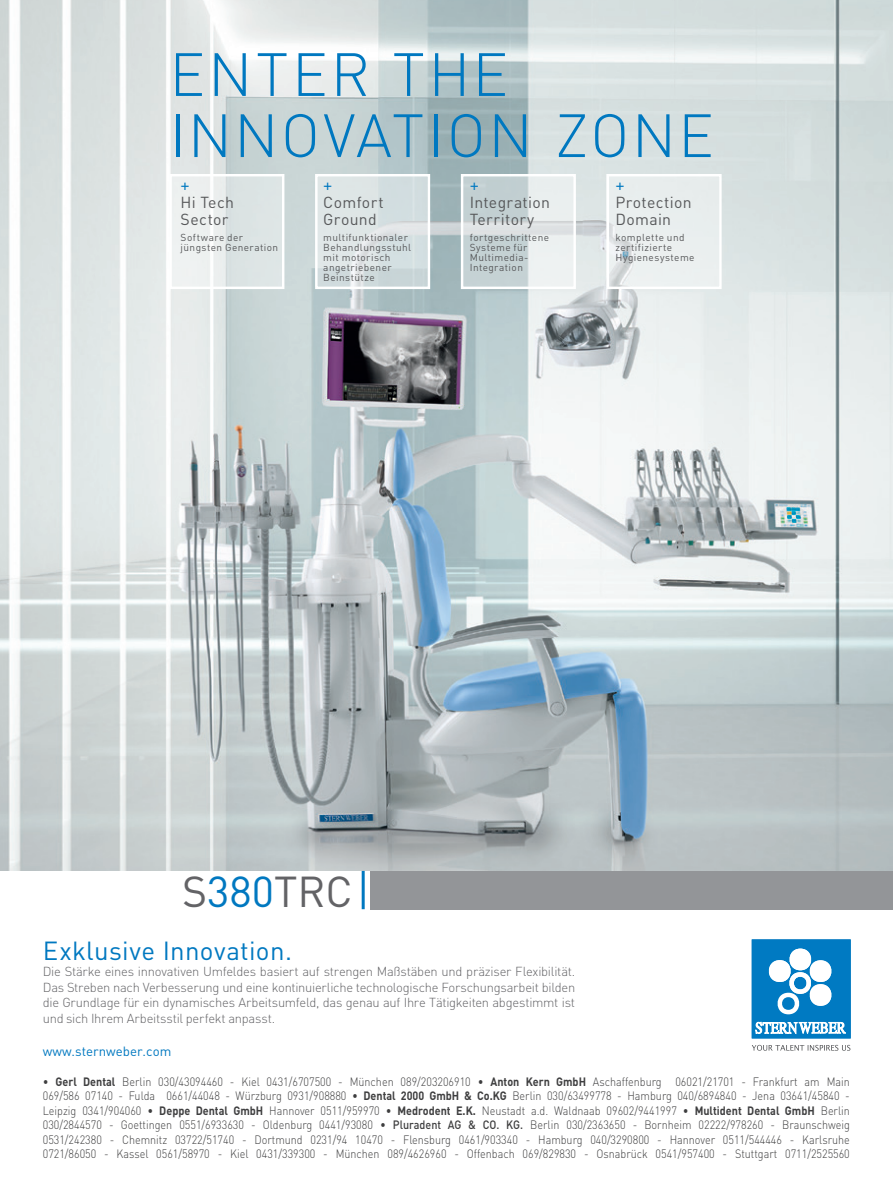
<style>
.page{position:relative;width:893px;height:1191px;background:#fff}
.page>*{position:absolute;margin:0;border:0;box-sizing:border-box;transform-origin:0 0}
.t1{font:300 60px "DIN";letter-spacing:.04em;color:#0078c0}
.t2{font:42.75px "DIN";color:#636366}
.t3{font:25.8px "DIN";letter-spacing:.015em;color:#0078c0}
.t4{font:17.55px "DIN";color:#0078c0}
.t5{font:15.75px/17.2px "DIN";letter-spacing:.02em;color:#57585a}
.t6{font:13.2px "DIN";color:#0078c0}
.t7{font:300 12.9px/15.5px "DIN";letter-spacing:-.02em;color:#636366;text-align:justify}
.t8{font:300 12px/14.4px "DIN";color:#3e3e3f;text-align:justify;scale:.9 1}
.t9{font:10.05px/10.1px "DIN";letter-spacing:.04em;color:#57585a}
.s1{color:#0078c0}
.s2{font-weight:700}
.s3{font-weight:500}
</style>
<div class="page">
<img style="left:0;top:0;width:893px;height:870px">
<div style="left:371px;top:871px;width:522px;height:38px;background:#939598"></div>
<hr style="left:362px;top:871px;width:3px;height:38px;background:#0078c0">
<div style="left:752px;top:939px;width:99px;height:99px;background:#007ac2"></div>
<svg style="left:755px;top:1022px;width:91px;height:11px"></svg>
<svg style="left:768px;top:948px;width:64px;height:66px"></svg>
<svg style="left:752px;top:1044px;width:98px;height:6px"></svg>
<div style="left:607px;top:174px;width:115px;height:115px;border:2px solid #fff"></div>
<svg style="left:169px;top:174px;width:113px;height:113px;background:#e5ebea"></svg>
<svg style="left:315px;top:174px;width:113px;height:113px;background:#dae2e4"></svg>
<svg style="left:461px;top:174px;width:112px;height:113px;background:#d6dfe0"></svg>
<svg style="left:607px;top:174px;width:112px;height:113px;background:#e9edee"></svg>
<h1 class="t1" style="left:169px;top:37px;width:340px">ENTER THE</h1>
<h1 class="t1" style="left:169px;top:98px;width:546px">INNOVATION ZONE</h1>
<h3 class="t4" style="left:181px;top:174px;width:11px">+</h3>
<h3 class="t4" style="left:323px;top:174px;width:11px">+</h3>
<h3 class="t4" style="left:470px;top:174px;width:11px">+</h3>
<h3 class="t4" style="left:615px;top:174px;width:11px">+</h3>
<h3 class="t5" style="left:323px;top:193px;width:62px">Comfort<br>Ground</h3>
<p class="t9" style="left:323px;top:232px;width:89px">multifunktionaler<br>Behandlungsstuhl mit motorisch angetriebener<br>Beinstütze</p>
<h3 class="t5" style="left:181px;top:193px;width:55px">Hi Tech<br>Sector</h3>
<p class="t9" style="left:181px;top:232px;width:99px">Software der jüngsten Generation</p>
<h3 class="t5" style="left:470px;top:193px;width:82px">Integration<br>Territory</h3>
<p class="t9" style="left:470px;top:232px;width:81px">fortgeschrittene<br>Systeme für<br>Multimedia-<br>Integration</p>
<h3 class="t5" style="left:615px;top:193px;width:78px">Protection<br>Domain</h3>
<p class="t9" style="left:615px;top:232px;width:81px">komplette und zertifizierte<br>Hygienesysteme</p>
<h2 class="t2" style="left:182px;top:865px;width:172px">S<span class="s1">380</span>TRC</h2>
<h3 class="t3" style="left:43px;top:935px;width:251px">Exklusive Innovation.</h3>
<p class="t7" style="left:43px;top:963px;width:534px">Die Stärke eines innovativen Umfeldes basiert auf strengen Maßstäben und präziser Flexibilität.<br>Das Streben nach Verbesserung und eine kontinuierliche technologische Forschungsarbeit bilden die Grundlage für ein dynamisches Arbeitsumfeld, das genau auf Ihre Tätigkeiten abgestimmt ist und sich Ihrem Arbeitsstil perfekt anpasst.</p>
<p class="t6" style="left:43px;top:1043px;width:130px">www.sternweber.com</p>
<p class="t8" style="left:43px;top:1074px;width:898px">• <span class="s2">Gerl Dental</span> Berlin 030/43094460 - Kiel 0431/6707500 - München 089/203206910 • <span class="s2">Anton Kern GmbH</span> Aschaffenburg 06021/21701 - Frankfurt am Main 069/586 07140 - Fulda 0661/44048 - Würzburg 0931/908880 • <span class="s2">Dental 2000 GmbH &amp; Co.KG</span> Berlin 030/63499778 - Hamburg 040/6894840 - Jena 03641/45840 - Leipzig 0341/904060 • <span class="s2">Deppe Dental GmbH</span> Hannover 0511/959970 • <span class="s2">Medrodent E.K.</span> Neustadt a.d. Waldnaab 09602/9441997 • <span class="s2">Multident Dental GmbH</span> Berlin 030/2844570 - Goettingen 0551/6933630 - Oldenburg 0441/93080 • <span class="s3">Pluradent AG &amp; CO. KG.</span> Berlin 030/2363650 - Bornheim 02222/978260 - Braunschweig 0531/242380 - Chemnitz 03722/51740 - Dortmund 0231/94 10470 - Flensburg 0461/903340 - Hamburg 040/3290800 - Hannover 0511/544446 - Karlsruhe 0721/86050 - Kassel 0561/58970 - Kiel 0431/339300 - München 089/4626960 - Offenbach 069/829830 - Osnabrück 0541/957400 - Stuttgart 0711/2525560</p>
</div>
